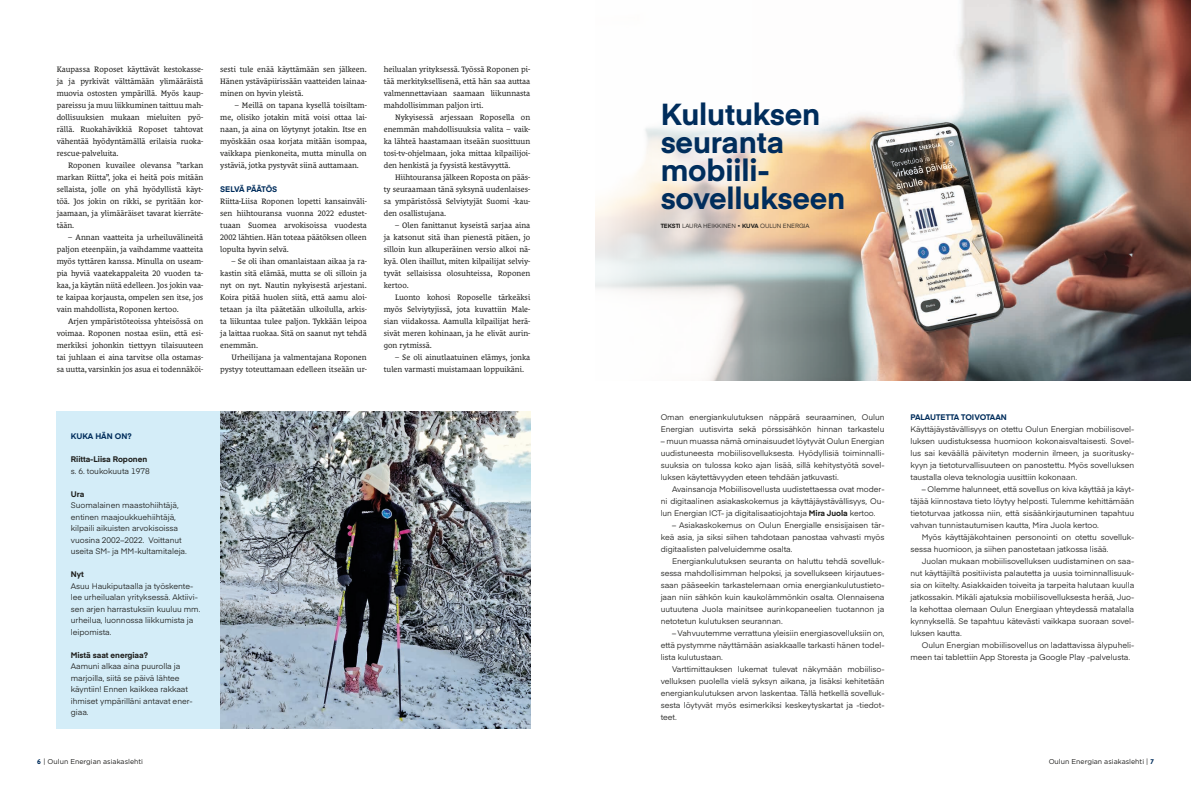
<style>
.page{position:relative;width:1191px;height:794px;background:#fff}
.page>*{position:absolute;margin:0;border:0;box-sizing:border-box;transform-origin:0 0}
.t1{font:700 30px/28px "Eina 01";letter-spacing:-.005em;color:#002d5c}
.t2{font:8px/12px "Eina 01";letter-spacing:-.005em;color:#1d1d1b;text-align:justify}
.t3{font:8px/12px "Le Monde Courrier Std";color:#1d1d1b;text-align:justify}
.t4{font:700 8px "Eina 01";letter-spacing:-.005em;color:#1d1d1b}
.t5{font:700 8px "Eina 01";color:#002d5c}
.t6{font:700 8px "Eina 01";letter-spacing:-.035em;color:#002d5c}
.t7{font:7px "Gotham";color:#1d1d1b}
.t8{font:6px "Eina 01";letter-spacing:-.005em;color:#1d1d1b}
.s1{font-weight:700}
.s2{font-family:"Brandon Grotesque";font-weight:900;color:#002d5c}
</style>
<div class="page">
<img style="left:935px;top:0;width:256px;height:380px">
<img style="left:595px;top:114px;width:340px;height:267px">
<div style="left:57px;top:411px;width:163px;height:318px;background:#d4edf8"></div>
<img style="left:220px;top:411px;width:310px;height:318px">
<p class="t3" style="left:57px;top:63px;width:148px">Kaupassa Roposet käyttävät kestokasse&shy;ja ja pyrkivät välttämään ylimääräistä muovia ostosten ympärillä. Myös kaup&shy;pareissu ja muu liikkuminen taittuu mah&shy;dollisuuksien mukaan mieluiten pyö&shy;rällä. Ruokahävikkiä Roposet tahtovat vähentää hyödyntämällä erilaisia ruoka&shy;rescue-palveluita.</p>
<p class="t3" style="left:57px;top:159px;width:148px;text-indent:11px">Roponen kuvailee olevansa ”tarkan markan Riitta”, joka ei heitä pois mitään sellaista, jolle on yhä hyödyllistä käyt&shy;töä. Jos jokin on rikki, se pyritään kor&shy;jaamaan, ja ylimääräiset tavarat kierräte&shy;tään.</p>
<p class="t3" style="left:57px;top:231px;width:148px;text-indent:11px">– Annan vaatteita ja urheiluvälineitä paljon eteenpäin, ja vaihdamme vaatteita myös tyttären kanssa. Minulla on useam&shy;pia hyviä vaatekappaleita 20 vuoden ta&shy;kaa, ja käytän niitä edelleen. Jos jokin vaa&shy;te kaipaa korjausta, ompelen sen itse, jos vain mahdollista, Roponen kertoo.</p>
<p class="t3" style="left:57px;top:315px;width:148px;text-indent:11px">Arjen ympäristöteoissa yhteisössä on voimaa. Roponen nostaa esiin, että esi&shy;merkiksi johonkin tiettyyn tilaisuuteen tai juhlaan ei aina tarvitse olla ostamas&shy;sa uutta, varsinkin jos asua ei todennäköi-</p>
<p class="t3" style="left:220px;top:63px;width:148px">sesti tule enää käyttämään sen jälkeen.<br>Hänen ystäväpiirissään vaatteiden lainaa&shy;minen on hyvin yleistä.</p>
<p class="t3" style="left:220px;top:99px;width:148px;text-indent:14px">– Meillä on tapana kysellä toisiltam&shy;me, olisiko jotakin mitä voisi ottaa lai&shy;naan, ja aina on löytynyt jotakin. Itse en myöskään osaa korjata mitään isompaa, vaikkapa pienkoneita, mutta minulla on ystäviä, jotka pystyvät siinä auttamaan.</p>
<p class="t6" style="left:220px;top:183px;width:59px">SELVÄ PÄÄTÖS</p>
<p class="t3" style="left:220px;top:195px;width:148px">Riitta-Liisa Roponen lopetti kansainväli&shy;sen hiihtouransa vuonna 2022 edustet&shy;tuaan Suomea arvokisoissa vuodesta 2002 lähtien. Hän toteaa päätöksen olleen lopulta hyvin selvä.</p>
<p class="t3" style="left:220px;top:255px;width:148px;text-indent:11px">– Se oli ihan omanlaistaan aikaa ja ra&shy;kastin sitä elämää, mutta se oli silloin ja nyt on nyt. Nautin nykyisestä arjestani.<br>Koira pitää huolen siitä, että aamu aloi&shy;tetaan ja ilta päätetään ulkoilulla, arkis&shy;ta liikuntaa tulee paljon. Tykkään leipoa ja laittaa ruokaa. Sitä on saanut nyt tehdä enemmän.</p>
<p class="t3" style="left:220px;top:351px;width:148px;text-align:right">Urheilijana ja valmentajana Roponen pystyy toteuttamaan edelleen itseään ur-</p>
<p class="t3" style="left:384px;top:63px;width:148px">heilualan yrityksessä. Työssä Roponen pi&shy;tää merkityksellisenä, että hän saa auttaa valmennettaviaan saamaan liikunnasta mahdollisimman paljon irti.</p>
<p class="t3" style="left:384px;top:111px;width:148px;text-indent:11px">Nykyisessä arjessaan Roposella on enemmän mahdollisuuksia valita – vaik&shy;ka lähteä haastamaan itseään suosittuun tosi-tv-ohjelmaan, joka mittaa kilpailijoi&shy;den henkistä ja fyysistä kestävyyttä.</p>
<p class="t3" style="left:384px;top:171px;width:148px;text-indent:11px">Hiihtouransa jälkeen Roposta on pääs&shy;ty seuraamaan tänä syksynä uudenlaises&shy;sa ympäristössä Selviytyjät Suomi -kau&shy;den osallistujana.</p>
<p class="t3" style="left:384px;top:219px;width:148px;text-indent:11px">– Olen fanittanut kyseistä sarjaa aina ja katsonut sitä ihan pienestä pitäen, jo silloin kun alkuperäinen versio alkoi nä&shy;kyä. Olen ihaillut, miten kilpailijat selviy&shy;tyvät sellaisissa olosuhteissa, Roponen kertoo.</p>
<p class="t3" style="left:384px;top:291px;width:148px;text-indent:11px">Luonto kohosi Roposelle tärkeäksi myös Selviytyjissä, jota kuvattiin Male&shy;sian viidakossa. Aamulla kilpailijat herä&shy;sivät meren kohinaan, ja he elivät aurin&shy;gon rytmissä.</p>
<p class="t3" style="left:384px;top:351px;width:148px;text-indent:11px">– Se oli ainutlaatuinen elämys, jonka tulen varmasti muistamaan loppuikäni.</p>
<p class="t5" style="left:71px;top:430px;width:62px">KUKA HÄN ON?</p>
<p class="t4" style="left:71px;top:453px;width:78px">Riitta-Liisa Roponen</p>
<p class="t2" style="left:71px;top:464px;width:80px">s. 6. toukokuuta 1978</p>
<p class="t4" style="left:71px;top:488px;width:15px">Ura</p>
<p class="t2" style="left:71px;top:499px;width:118px;line-height:11.5px;text-align:left">Suomalainen maastohiihtäjä, entinen maajoukkuehiihtäjä, kilpaili aikuisten arvokisoissa vuosina 2002–2022. Voittanut useita SM- ja MM-kultamitaleja.</p>
<p class="t4" style="left:71px;top:568px;width:14px">Nyt</p>
<p class="t2" style="left:71px;top:579px;width:131px;line-height:11.5px;text-align:left">Asuu Haukiputaalla ja työskente&shy;lee urheilualan yrityksessä. Aktiivi&shy;sen arjen harrastuksiin kuuluu mm. urheilua, luonnossa liikkumista ja leipomista.</p>
<p class="t4" style="left:71px;top:649px;width:79px">Mistä saat energiaa?</p>
<p class="t2" style="left:71px;top:660px;width:123px;line-height:11.5px;text-align:left">Aamuni alkaa aina puurolla ja marjoilla, siitä se päivä lähtee käyntiin! Ennen kaikkea rakkaat ihmiset ympärilläni antavat ener&shy;giaa.</p>
<h1 class="t1" style="left:660px;top:99px;width:186px">Kulutuksen seuranta mobiili&shy;sovellukseen</h1>
<p class="t8" style="left:660px;top:221px;width:150px"><span class="s1">TEKSTI</span> LAURA HEIKKINEN • <span class="s1">KUVA</span> OULUN ENERGIA</p>
<p class="t2" style="left:660px;top:411px;width:225px">Oman energiankulutuksen näppärä seuraaminen, Oulun<br>Energian uutisvirta sekä pörssisähkön hinnan tarkastelu</p>
<p class="t2" style="left:660px;top:435px;width:225px">– muun muassa nämä ominaisuudet löytyvät Oulun Energian uudistuneesta mobiilisovelluksesta. Hyödyllisiä toiminnalli&shy;suuksia on tulossa koko ajan lisää, sillä kehitystyötä sovel&shy;luksen käytettävyyden eteen tehdään jatkuvasti.</p>
<p class="t2" style="left:660px;top:483px;width:225px;text-indent:11px">Avainsanoja Mobiilisovellusta uudistettaessa ovat moder&shy;ni digitaalinen asiakaskokemus ja käyttäjäystävällisyys, Ou&shy;lun Energian ICT- ja digitalisaatiojohtaja <span class="s1">Mira Juola</span> kertoo.</p>
<p class="t2" style="left:660px;top:519px;width:225px;text-indent:11px">– Asiakaskokemus on Oulun Energialle ensisijaisen tär&shy;keä asia, ja siksi siihen tahdotaan panostaa vahvasti myös digitaalisten palveluidemme osalta.</p>
<p class="t2" style="left:660px;top:555px;width:225px;text-indent:11px">Energiankulutuksen seuranta on haluttu tehdä sovelluk&shy;sessa mahdollisimman helpoksi, ja sovellukseen kirjautues&shy;saan pääseekin tarkastelemaan omia energiankulutustieto&shy;jaan niin sähkön kuin kaukolämmönkin osalta. Olennaisena uutuutena Juola mainitsee aurinkopaneelien tuotannon ja netotetun kulutuksen seurannan.</p>
<p class="t2" style="left:660px;top:627px;width:225px;text-indent:11px">– Vahvuutemme verrattuna yleisiin energiasovelluksiin on, että pystymme näyttämään asiakkaalle tarkasti hänen todel&shy;lista kulutustaan.</p>
<p class="t2" style="left:660px;top:663px;width:225px;text-indent:11px">Varttimittauksen lukemat tulevat näkymään mobiiliso&shy;velluksen puolella vielä syksyn aikana, ja lisäksi kehitetään energiankulutuksen arvon laskentaa. Tällä hetkellä sovelluk&shy;sesta löytyvät myös esimerkiksi keskeytyskartat ja -tiedot&shy;teet.</p>
<p class="t5" style="left:910px;top:411px;width:98px">PALAUTETTA TOIVOTAAN</p>
<p class="t2" style="left:910px;top:423px;width:225px">Käyttäjäystävällisyys on otettu Oulun Energian mobiilisovel&shy;luksen uudistuksessa huomioon kokonaisvaltaisesti. Sovel&shy;lus sai keväällä päivitetyn modernin ilmeen, ja suoritusky&shy;kyyn ja tietoturvallisuuteen on panostettu. Myös sovelluksen taustalla oleva teknologia uusittiin kokonaan.</p>
<p class="t2" style="left:910px;top:483px;width:225px;text-indent:11px">– Olemme halunneet, että sovellus on kiva käyttää ja käyt&shy;täjää kiinnostava tieto löytyy helposti. Tulemme kehittämään tietoturvaa jatkossa niin, että sisäänkirjautuminen tapahtuu vahvan tunnistautumisen kautta, Mira Juola kertoo.</p>
<p class="t2" style="left:910px;top:531px;width:225px;text-indent:11px">Myös käyttäjäkohtainen personointi on otettu sovelluk&shy;sessa huomioon, ja siihen panostetaan jatkossa lisää.</p>
<p class="t2" style="left:910px;top:555px;width:225px;text-indent:11px">Juolan mukaan mobiilisovelluksen uudistaminen on saa&shy;nut käyttäjiltä positiivista palautetta ja uusia toiminnallisuuk&shy;sia on kiitelty. Asiakkaiden toiveita ja tarpeita halutaan kuulla jatkossakin. Mikäli ajatuksia mobiilisovelluksesta herää, Juo&shy;la kehottaa olemaan Oulun Energiaan yhteydessä matalalla kynnyksellä. Se tapahtuu kätevästi vaikkapa suoraan sovel&shy;luksen kautta.</p>
<p class="t2" style="left:910px;top:639px;width:225px;text-indent:11px">Oulun Energian mobiilisovellus on ladattavissa älypuheli&shy;meen tai tablettiin App Storesta ja Google Play -palvelusta.</p>
<p class="t7" style="left:37px;top:757px;width:108px"><span class="s2">6</span> | Oulun Energian asiakaslehti</p>
<p class="t7" style="left:1048px;top:757px;width:107px">Oulun Energian asiakaslehti | <span class="s2">7</span></p>
</div>
